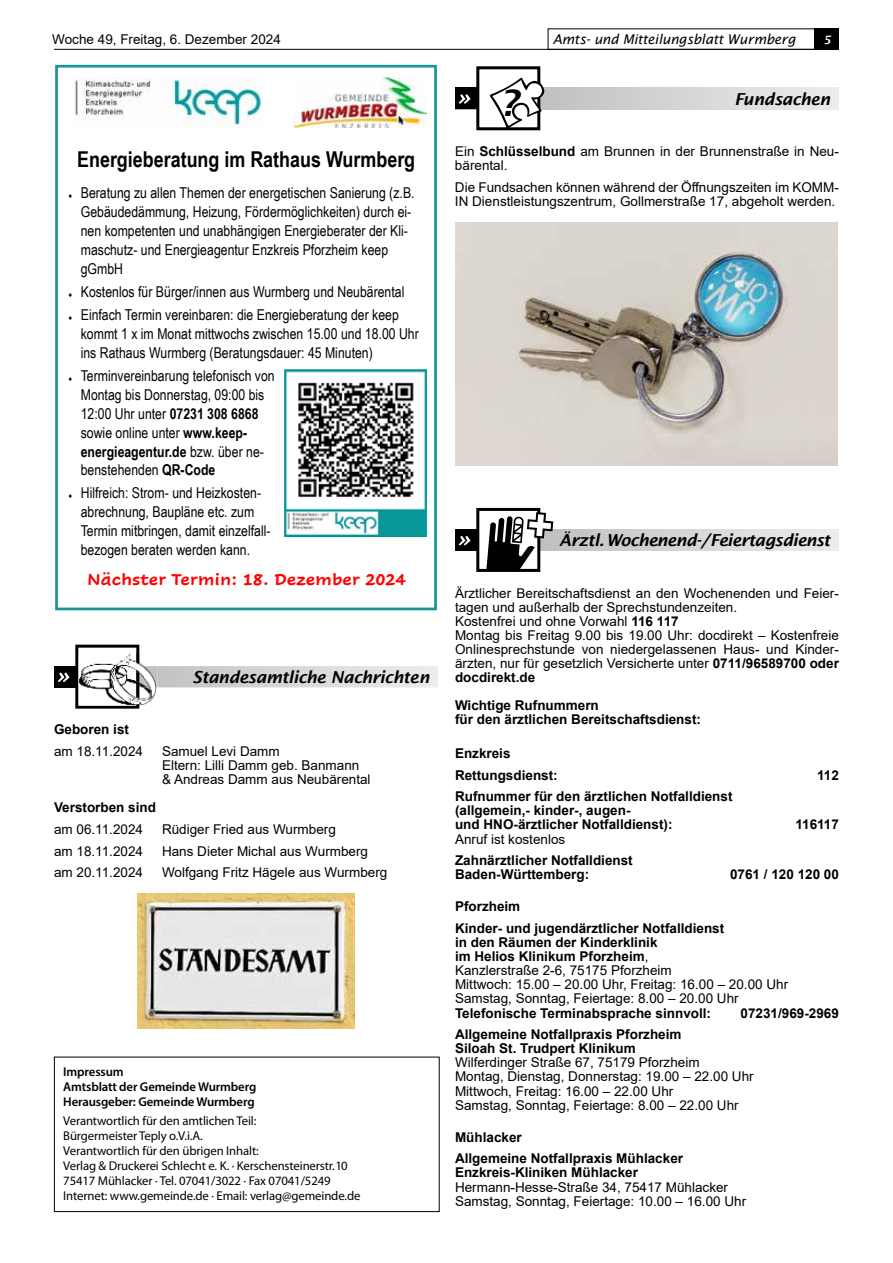
<style>
.page{position:relative;width:893px;height:1263px;background:#fff}
.page>*{position:absolute;margin:0;border:0;box-sizing:border-box;transform-origin:0 0}
.t1{font:italic 600 36.3px "Lucida Sans";color:#000}
.t2{font:700 21.9px "Arial Narrow";color:#000}
.t3{font:italic 600 16.5px "Lucida Sans";letter-spacing:-.03em;color:#000}
.t4{font:700 16.35px "Cavolini";color:#f00}
.t5{font:15px/18.9px "Arial Narrow";color:#000}
.t6{font:13.5px/14.1px "Arial";color:#000}
.t7{font:700 13.5px/14.1px "Arial";color:#000}
.t8{font:italic 13.5px "Lucida Sans";letter-spacing:-.01em;color:#000}
.t9{font:12.75px/15px "Myriad Pro";letter-spacing:-.01em;color:#000}
.t10{font:600 12.75px/15px "Myriad Pro";letter-spacing:-.01em;color:#000}
.t11{font:italic 600 11.55px "Lucida Sans";color:#fff}
.s1{font-weight:700}
</style>
<div class="page">
<hr style="left:54px;top:49px;width:785px;height:1px;background:#000">
<div style="left:815px;top:28px;width:24px;height:22px;background:#000"></div>
<div style="left:548px;top:28px;width:268px;height:22px;border:1px solid #000"></div>
<svg style="left:54px;top:645px;width:384px;height:64px"></svg>
<img style="left:121px;top:662px;width:34px;height:42px">
<img style="left:137px;top:894px;width:218px;height:135px">
<img style="left:75px;top:77px;width:187px;height:51px">
<div style="left:55px;top:65px;width:382px;height:545px;border:3px solid #189898"></div>
<img style="left:295px;top:77px;width:131px;height:51px">
<img style="left:285px;top:369px;width:141px;height:168px">
<div style="left:54px;top:1057px;width:386px;height:155px;border:1px solid #000"></div>
<svg style="left:550px;top:88px;width:289px;height:21px;background:#d6d7d8"></svg>
<div style="left:476px;top:66px;width:64px;height:64px;border:3px solid #000"></div>
<div style="left:455px;top:88px;width:21px;height:21px;background:#000"></div>
<svg style="left:459px;top:94px;width:12px;height:10px"></svg>
<svg style="left:490px;top:75px;width:60px;height:55px"></svg>
<img style="left:455px;top:222px;width:383px;height:244px">
<svg style="left:555px;top:529px;width:284px;height:22px;background:#d6d7d8"></svg>
<div style="left:476px;top:508px;width:64px;height:64px;border:3px solid #000"></div>
<svg style="left:486px;top:508px;width:69px;height:64px"></svg>
<div style="left:455px;top:529px;width:21px;height:22px;background:#000"></div>
<svg style="left:459px;top:536px;width:12px;height:9px"></svg>
<p class="t6" style="left:52px;top:32px;width:230px">Woche 49, Freitag, 6. Dezember 2024</p>
<p class="t8" style="left:553px;top:31px;width:245px">Amts- und Mitteilungsblatt Wurmberg</p>
<p class="t11" style="left:823px;top:33px;width:9px">5</p>
<h2 class="t2" style="left:77px;top:143px;width:340px">Energieberatung im Rathaus Wurmberg</h2>
<p class="t5" style="left:81px;top:183px;width:335px;text-indent:-13px">◻ Beratung zu allen Themen der energetischen Sanierung (z.B.<br>Gebäudedämmung, Heizung, Fördermöglichkeiten) durch ei&shy;nen kompetenten und unabhängigen Energieberater der Kli&shy;maschutz- und Energieagentur Enzkreis Pforzheim keep gGmbH</p>
<p class="t5" style="left:68px;top:282px;width:338px">◻ Kostenlos für Bürger/innen aus Wurmberg und Neubärental</p>
<p class="t5" style="left:81px;top:305px;width:340px;text-indent:-13px">◻ Einfach Termin vereinbaren: die Energieberatung der keep kommt 1 x im Monat mittwochs zwischen 15.00 und 18.00 Uhr ins Rathaus Wurmberg (Beratungsdauer: 45 Minuten)</p>
<p class="t5" style="left:81px;top:366px;width:195px;text-indent:-13px">◻ Terminvereinbarung telefonisch von<br>Montag bis Donnerstag, 09:00 bis<br>12:00 Uhr unter <span class="s1">07231 308 6868 </span>sowie online unter <span class="s1">www.keep&shy;energieagentur.de</span> bzw. über ne&shy;benstehenden <span class="s1">QR-Code</span></p>
<p class="t5" style="left:81px;top:483px;width:191px;text-indent:-13px">◻ Hilfreich: Strom- und Heizkosten&shy;abrechnung, Baupläne etc. zum Termin mitbringen, damit einzelfall&shy;bezogen beraten werden kann.</p>
<p class="t4" style="left:87px;top:568px;width:320px">Nächster Termin: 18. Dezember 2024</p>
<p class="t3" style="left:192px;top:668px;width:239px">Standesamtliche Nachrichten</p>
<p class="t7" style="left:54px;top:723px;width:77px">Geboren ist</p>
<p class="t6" style="left:54px;top:744px;width:91px">am 18.11.2024</p>
<p class="t6" style="left:162px;top:744px;width:210px">Samuel Levi Damm<br>Eltern: Lilli Damm geb. Banmann &amp; Andreas Damm aus Neubärental</p>
<p class="t7" style="left:54px;top:801px;width:104px">Verstorben sind</p>
<p class="t6" style="left:54px;top:822px;width:91px">am 06.11.2024</p>
<p class="t6" style="left:162px;top:822px;width:175px">Rüdiger Fried aus Wurmberg</p>
<p class="t6" style="left:54px;top:844px;width:91px">am 18.11.2024</p>
<p class="t6" style="left:162px;top:844px;width:208px">Hans Dieter Michal aus Wurmberg</p>
<p class="t6" style="left:54px;top:865px;width:91px">am 20.11.2024</p>
<p class="t6" style="left:162px;top:865px;width:227px">Wolfgang Fritz Hägele aus Wurmberg</p>
<p class="t10" style="left:63px;top:1063px;width:195px">Impressum<br>Amtsblatt der Gemeinde Wurmberg<br>Herausgeber: Gemeinde Wurmberg</p>
<p class="t9" style="left:63px;top:1113px;width:299px">Verantwortlich für den amtlichen Teil:<br>Bürgermeister Teply o.V.i.A.<br>Verantwortlich für den übrigen Inhalt:<br>Verlag &amp; Druckerei Schlecht e. K. · Kerschensteinerstr.10<br>75417 Mühlacker · Tel. 07041/3022 · Fax 07041/5249<br>Internet: www.gemeinde.de · Email: verlag@gemeinde.de</p>
<h1 class="t1" style="left:500px;top:82px;width:20px">?</h1>
<p class="t6" style="left:455px;top:144px;width:385px">Ein <span class="s1">Schlüsselbund</span> am Brunnen in der Brunnenstraße in Neu&shy;bärental.</p>
<p class="t6" style="left:455px;top:180px;width:385px">Die Fundsachen können während der Öffnungszeiten im KOMM-<br>IN Dienstleistungszentrum, Gollmerstraße 17, abgeholt werden.</p>
<p class="t3" style="left:734px;top:89px;width:98px">Fundsachen</p>
<p class="t3" style="left:559px;top:531px;width:273px">Ärztl. Wochenend-/Feiertagsdienst</p>
<p class="t6" style="left:455px;top:586px;width:385px">Ärztlicher Bereitschaftsdienst an den Wochenenden und Feier&shy;tagen und außerhalb der Sprechstundenzeiten.<br>Kostenfrei und ohne Vorwahl <span class="s1">116 117<br></span>Montag bis Freitag 9.00 bis 19.00 Uhr: docdirekt – Kostenfreie Onlinesprechstunde von niedergelassenen Haus- und Kinder&shy;ärzten, nur für gesetzlich Versicherte unter <span class="s1">0711/96589700 oder docdirekt.de</span></p>
<p class="t7" style="left:455px;top:699px;width:248px">Wichtige Rufnummern<br>für den ärztlichen Bereitschaftsdienst:</p>
<p class="t7" style="left:455px;top:743px;width:104px;line-height:21.6px">Enzkreis<br>Rettungsdienst:</p>
<p class="t7" style="left:817px;top:768px;width:23px">112</p>
<p class="t7" style="left:455px;top:790px;width:279px">Rufnummer für den ärztlichen Notfalldienst (allgemein,- kinder-, augen-<br>und HNO-ärztlicher Notfalldienst):</p>
<p class="t7" style="left:795px;top:818px;width:45px">116117</p>
<p class="t6" style="left:455px;top:832px;width:112px">Anruf ist kostenlos</p>
<p class="t7" style="left:455px;top:853px;width:179px">Zahnärztlicher Notfalldienst<br>Baden-Württemberg:</p>
<p class="t7" style="left:730px;top:868px;width:110px">0761 / 120 120 00</p>
<p class="t7" style="left:455px;top:896px;width:271px;line-height:21.6px">Pforzheim<br>Kinder- und jugendärztlicher Notfalldienst</p>
<p class="t6" style="left:455px;top:935px;width:335px"><span class="s1">in den Räumen der Kinderklinik<br>im Helios Klinikum Pforzheim</span>,<br>Kanzlerstraße 2-6, 75175 Pforzheim<br>Mittwoch: 15.00 – 20.00 Uhr, Freitag: 16.00 – 20.00 Uhr Samstag, Sonntag, Feiertage: 8.00 – 20.00 Uhr</p>
<p class="t7" style="left:455px;top:1006px;width:258px">Telefonische Terminabsprache sinnvoll:</p>
<p class="t7" style="left:741px;top:1006px;width:100px">07231/969-2969</p>
<p class="t7" style="left:455px;top:1027px;width:228px">Allgemeine Notfallpraxis Pforzheim<br>Siloah St. Trudpert Klinikum</p>
<p class="t6" style="left:455px;top:1055px;width:300px">Wilferdinger Straße 67, 75179 Pforzheim<br>Montag, Dienstag, Donnerstag: 19.00 – 22.00 Uhr Mittwoch, Freitag: 16.00 – 22.00 Uhr<br>Samstag, Sonntag, Feiertage: 8.00 – 22.00 Uhr</p>
<p class="t7" style="left:455px;top:1126px;width:230px;line-height:21.6px">Mühlacker<br>Allgemeine Notfallpraxis Mühlacker</p>
<p class="t7" style="left:455px;top:1166px;width:185px">Enzkreis-Kliniken Mühlacker</p>
<p class="t6" style="left:455px;top:1179px;width:293px">Hermann-Hesse-Straße 34, 75417 Mühlacker<br>Samstag, Sonntag, Feiertage: 10.00 – 16.00 Uhr</p>
</div>
